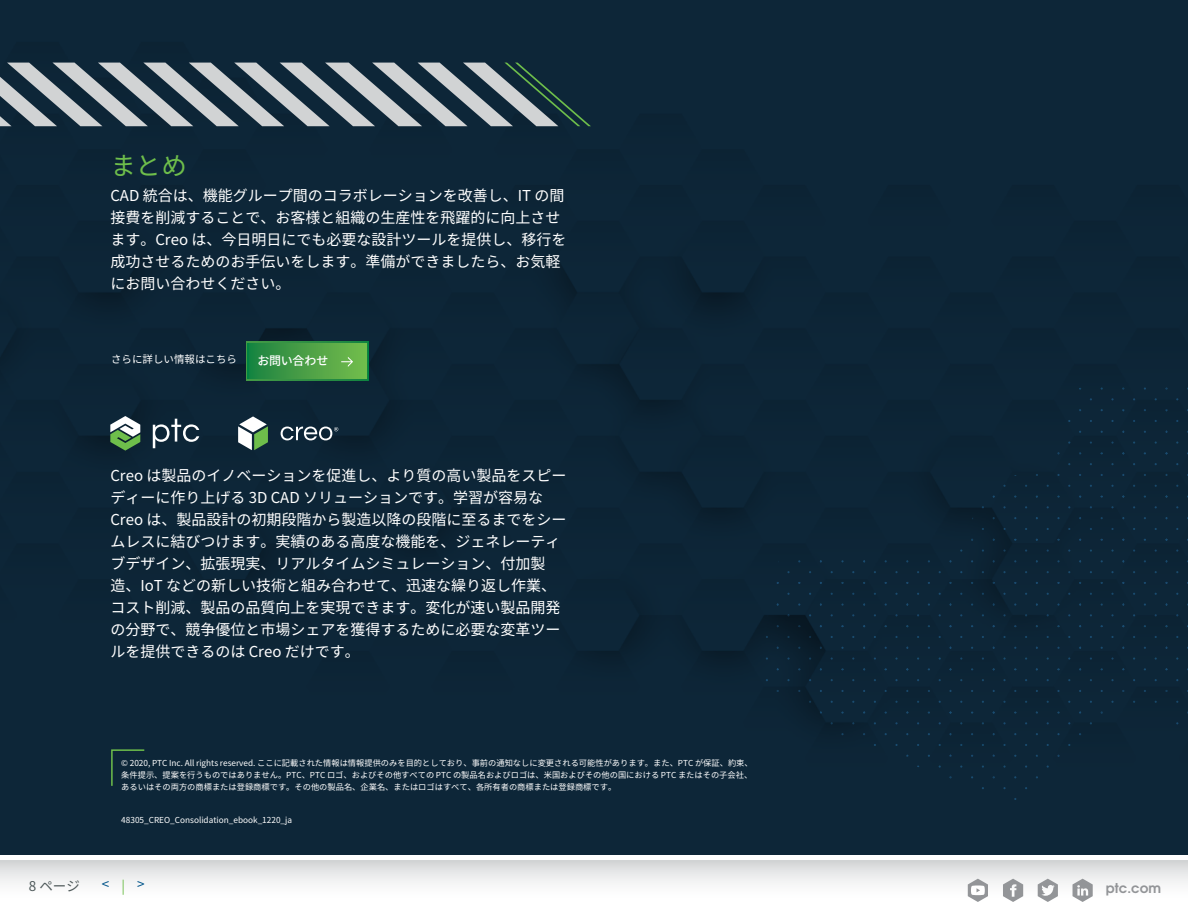
<style>
.page{position:relative;width:1188px;height:918px;background:#fff}
.page>*{position:absolute;margin:0;border:0;box-sizing:border-box;transform-origin:0 0}
.t1{font:25.5px "Noto Sans CJ Kjp";color:#6ebe4b}
.t2{font:15px/22px "Noto Sans CJ Kjp";color:#fff}
.t3{font:700 13.5px "Te X Gyre Adventor";color:#939598}
.t4{font:13.5px "Noto Sans CJ Kjp";color:#4d5859}
.t5{font:13.5px "Noto Sans CJ Kjp";color:#00548a}
.t6{font:500 12px "Noto Sans CJ Kjp";letter-spacing:-.015em;color:#fff}
.t7{font:10.5px "Noto Sans CJ Kjp";color:#fff}
.t8{font:8.25px/12px "Noto Sans CJ Kjp";color:#fff;text-align:justify}
.s1{color:#6ebe4b}
</style>
<div class="page">
<div style="left:0;top:861px;width:1188px;height:41px;background:linear-gradient(to bottom,#d9dadc,#fff)"></div>
<svg style="left:1073px;top:879px;width:20px;height:23px"></svg>
<svg style="left:1003px;top:879px;width:20px;height:23px"></svg>
<svg style="left:1038px;top:879px;width:20px;height:23px"></svg>
<div style="left:0;top:0;width:1188px;height:855px;background:#0d2638"></div>
<svg style="left:968px;top:879px;width:20px;height:23px"></svg>
<svg style="left:0;top:63px;width:591px;height:63px;background:#63727c"></svg>
<svg style="left:246px;top:341px;width:123px;height:39px"></svg>
<div style="left:248px;top:343px;width:119px;height:36px;background:linear-gradient(to right,#1c8341,#77be4c)"></div>
<svg style="left:341px;top:357px;width:12px;height:10px"></svg>
<svg style="left:110px;top:749px;width:36px;height:38px"></svg>
<svg style="left:281px;top:427px;width:57px;height:13px"></svg>
<svg style="left:238px;top:416px;width:30px;height:34px"></svg>
<svg style="left:110px;top:416px;width:30px;height:35px"></svg>
<svg style="left:153px;top:419px;width:46px;height:29px"></svg>
<h1 class="t1" style="left:110px;top:151px;width:78px">まとめ</h1>
<p class="t2" style="left:110px;top:185px;width:458px">CAD 統合は、機能グループ間のコラボレーションを改善し、IT の間接費を削減することで、お客様と組織の生産性を飛躍的に向上させます。Creo は、今日明日にでも必要な設計ツールを提供し、移行を成功させるためのお手伝いをします。準備ができましたら、お気軽にお問い合わせください。</p>
<p class="t7" style="left:111px;top:354px;width:127px">さらに詳しい情報はこちら</p>
<p class="t6" style="left:257px;top:354px;width:73px">お問い合わせ</p>
<p class="t2" style="left:110px;top:465px;width:458px">Creo は製品のイノベーションを促進し、より質の高い製品をスピーディーに作り上げる 3D CAD ソリューションです。学習が容易なCreo は、製品設計の初期段階から製造以降の段階に至るまでをシームレスに結びつけます。実績のある高度な機能を、ジェネレーティブデザイン、拡張現実、リアルタイムシミュレーション、付加製<br>造、IoT などの新しい技術と組み合わせて、迅速な繰り返し作業、コスト削減、製品の品質向上を実現できます。変化が速い製品開発の分野で、競争優位と市場シェアを獲得するために必要な変革ツールを提供できるのは Creo だけです。</p>
<p class="t8" style="left:121px;top:758px;width:633px">© 2020, PTC Inc. All rights reserved. ここに記載された情報は情報提供のみを目的としており、事前の通知なしに変更される可能性があります。また、PTC が保証、約束、条件提示、提案を行うものではありません。PTC、PTC ロゴ、およびその他すべての PTC の製品名およびロゴは、米国およびその他の国における PTC またはその子会社、あるいはその両方の商標または登録商標です。その他の製品名、企業名、またはロゴはすべて、各所有者の商標または登録商標です。</p>
<p class="t8" style="left:121px;top:814px;width:172px">48305_CREO_Consolidation_ebook_1220_ja</p>
<p class="t5" style="left:102px;top:877px;width:44px">&lt; <span class="s1">|</span> &gt;</p>
<p class="t4" style="left:29px;top:878px;width:53px">8 ページ</p>
<p class="t3" style="left:1106px;top:876px;width:57px">ptc.com</p>
</div>
